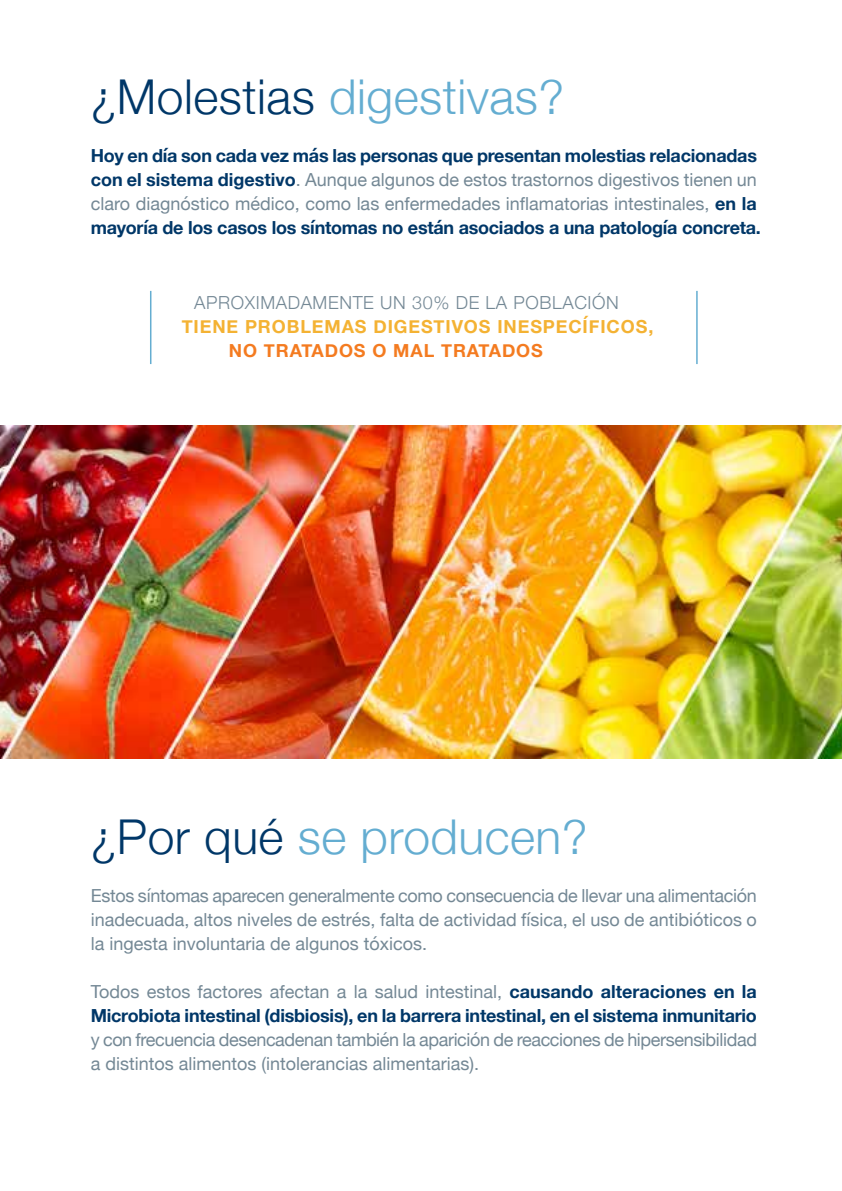
<style>
.page{position:relative;width:842px;height:1191px;background:#fff}
.page>*{position:absolute;margin:0;border:0;box-sizing:border-box;transform-origin:0 0}
.t1{font:300 48px "Helvetica Neue";letter-spacing:.01em;color:#64add1}
.t2{font:700 18px/24px "Helvetica Neue";letter-spacing:-.015em;color:#003768}
.t3{font:18px/24px "Helvetica Neue";color:#748895;text-align:justify}
.t4{font:18px/24px "Helvetica Neue";letter-spacing:-.02em;color:#748895}
.t5{font:700 18px "Helvetica Neue";letter-spacing:.05em;color:#f4b233}
.t6{font:300 18px "Helvetica Neue";letter-spacing:.035em;color:#748895}
.t7{font:700 18px "Helvetica Neue";letter-spacing:.05em;color:#f47b20}
.s1{color:#003768}
.s2{font-weight:400;color:#748895}
</style>
<div class="page">
<hr style="left:150px;top:291px;width:1px;height:73px;background:#64add1">
<hr style="left:696px;top:291px;width:2px;height:73px;background:#64add1">
<img style="left:0;top:425px;width:842px;height:333px">
<h1 class="t1" style="left:91px;top:58px;width:475px"><span class="s1">¿Molestias</span> digestivas?</h1>
<p class="t2" style="left:91px;top:144px;width:672px">Hoy en día son cada vez más las personas que presentan molestias relacionadas con el sistema digestivo<span class="s2">. Aunque algunos de estos trastornos digestivos tienen un claro diagnóstico médico, como las enfermedades inflamatorias intestinales,</span> en la mayoría de los casos los síntomas no están asociados a una patología concreta.</p>
<p class="t6" style="left:194px;top:288px;width:426px">APROXIMADAMENTE UN 30% DE LA POBLACIÓN</p>
<p class="t5" style="left:182px;top:313px;width:473px">TIENE PROBLEMAS DIGESTIVOS INESPECÍFICOS,</p>
<p class="t7" style="left:229px;top:337px;width:315px">NO TRATADOS O MAL TRATADOS</p>
<h1 class="t1" style="left:91px;top:798px;width:498px"><span class="s1">¿Por qué</span> se producen?</h1>
<p class="t3" style="left:91px;top:884px;width:668px">Estos síntomas aparecen generalmente como consecuencia de llevar una alimentación inadecuada, altos niveles de estrés, falta de actividad física, el uso de antibióticos o la ingesta involuntaria de algunos tóxicos.</p>
<p class="t2" style="left:91px;top:980px;width:668px"><span class="s2">Todos estos factores afectan a la salud intestinal,</span> causando alteraciones en la<br>Microbiota intestinal (disbiosis), en la barrera intestinal, en el sistema inmunitario</p>
<p class="t4" style="left:91px;top:1028px;width:668px">y con frecuencia desencadenan también la aparición de reacciones de hipersensibilidad a distintos alimentos (intolerancias alimentarias).</p>
</div>
